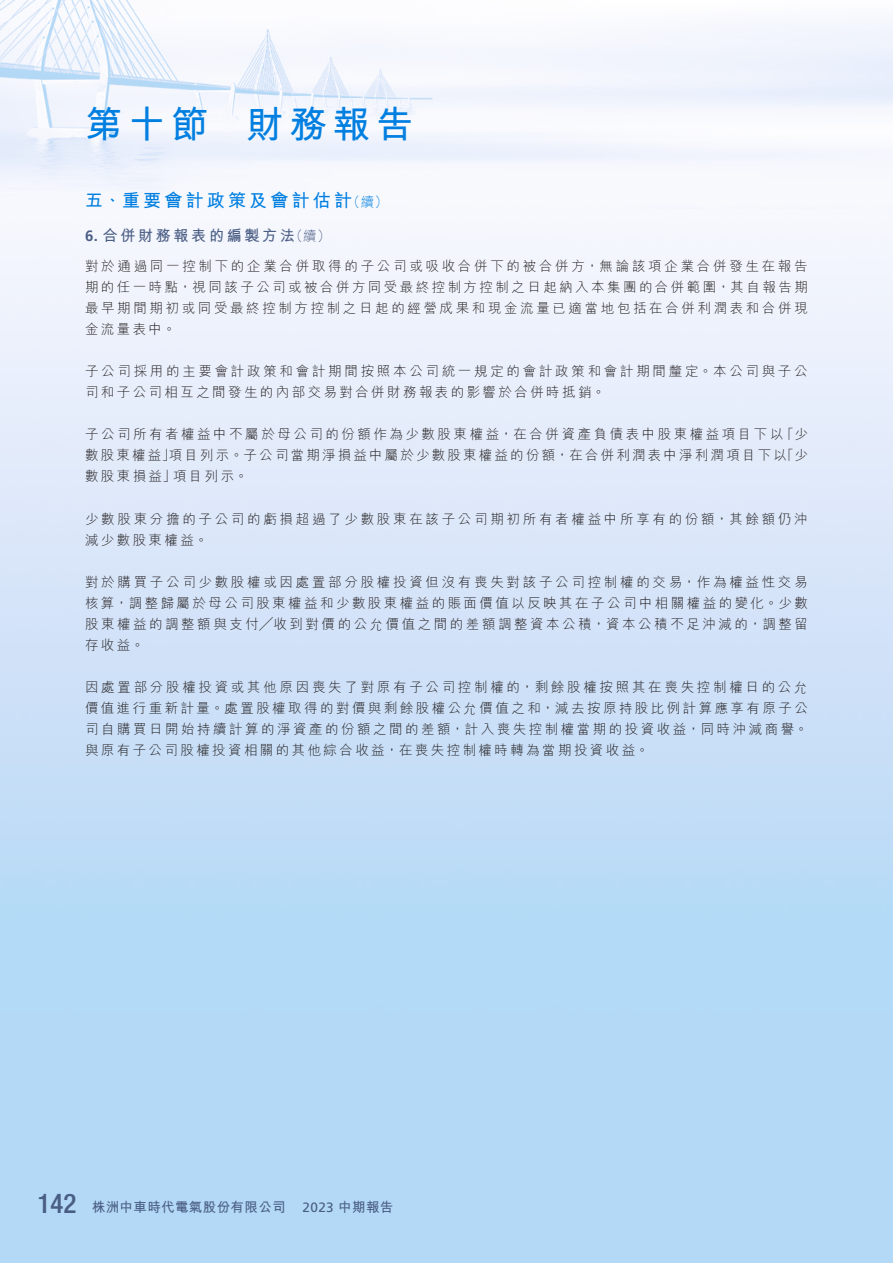
<style>
.page{position:relative;width:893px;height:1263px;background:#fff}
.page>*{position:absolute;margin:0;border:0;box-sizing:border-box;transform-origin:0 0}
.t1{font:700 37.5px "M Hei HK";letter-spacing:.15em;color:#007fe1}
._01_Heading_1{font:700 18px "M Hei HK";letter-spacing:.18em;color:#007fe1}
._02_Heading_2{font:700 15px "M Hei HK";letter-spacing:.18em;color:#4a5d84}
._00_Body_text{font:300 13.5px/21px "M Hei HK";letter-spacing:.19em;color:#231f20;text-align:justify}
.t2{font:700 13.5px "M Hei HK";letter-spacing:.03em;color:#4a5d84}
.s1{font-weight:300;font-size:13.5px}
.s2{font-family:"Frutiger LT Std"}
.s3{font-family:"Helvetica Neue LT Std";font-weight:500;font-stretch:condensed;font-size:27px}
.s4{font-family:"Frutiger LT Std";font-weight:400}
</style>
<div class="page">
<h1 class="t1" style="left:85px;top:97px;width:330px">第十節 財務報告</h1>
<p class="_01_Heading_1" style="left:85px;top:188px;width:305px">五、重要會計政策及會計估計<span class="s1">（續）</span></p>
<p class="_02_Heading_2" style="left:85px;top:225px;width:247px"><span class="s2">6.</span> 合併財務報表的編製方法<span class="s1">（續）</span></p>
<p class="_00_Body_text" style="left:85px;top:255px;width:724px">對於通過同一控制下的企業合併取得的子公司或吸收合併下的被合併方，無論該項企業合併發生在報告期的任一時點，視同該子公司或被合併方同受最終控制方控制之日起納入本集團的合併範圍，其自報告期最早期間期初或同受最終控制方控制之日起的經營成果和現金流量已適當地包括在合併利潤表和合併現金流量表中。</p>
<p class="_00_Body_text" style="left:85px;top:360px;width:724px">子公司採用的主要會計政策和會計期間按照本公司統一規定的會計政策和會計期間釐定。本公司與子公司和子公司相互之間發生的內部交易對合併財務報表的影響於合併時抵銷。</p>
<p class="_00_Body_text" style="left:85px;top:424px;width:724px">子公司所有者權益中不屬於母公司的份額作為少數股東權益，在合併資產負債表中股東權益項目下以「少數股東權益」項目列示。子公司當期淨損益中屬於少數股東權益的份額，在合併利潤表中淨利潤項目下以「少數股東損益」項目列示。</p>
<p class="_00_Body_text" style="left:85px;top:508px;width:724px">少數股東分擔的子公司的虧損超過了少數股東在該子公司期初所有者權益中所享有的份額，其餘額仍沖減少數股東權益。</p>
<p class="_00_Body_text" style="left:85px;top:571px;width:724px">對於購買子公司少數股權或因處置部分股權投資但沒有喪失對該子公司控制權的交易，作為權益性交易核算，調整歸屬於母公司股東權益和少數股東權益的賬面價值以反映其在子公司中相關權益的變化。少數股東權益的調整額與支付╱收到對價的公允價值之間的差額調整資本公積，資本公積不足沖減的，調整留存收益。</p>
<p class="_00_Body_text" style="left:85px;top:676px;width:724px">因處置部分股權投資或其他原因喪失了對原有子公司控制權的，剩餘股權按照其在喪失控制權日的公允價值進行重新計量。處置股權取得的對價與剩餘股權公允價值之和，減去按原持股比例計算應享有原子公司自購買日開始持續計算的淨資產的份額之間的差額，計入喪失控制權當期的投資收益，同時沖減商譽。與原有子公司股權投資相關的其他綜合收益，在喪失控制權時轉為當期投資收益。</p>
<p class="t2" style="left:38px;top:1197px;width:357px"><span class="s3">142</span> 株洲中車時代電氣股份有限公司 <span class="s4">2023</span> 中期報告</p>
</div>
